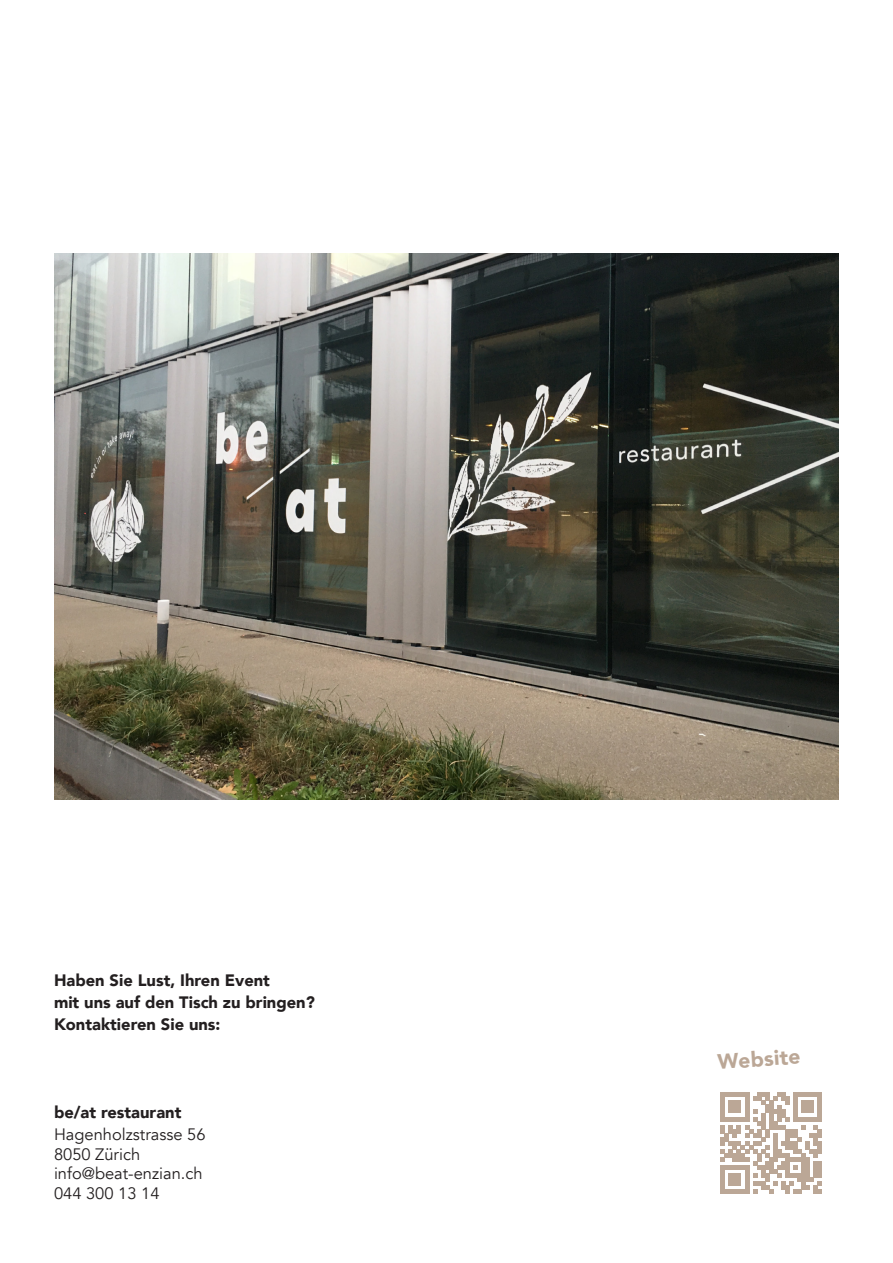
<style>
.page{position:relative;width:893px;height:1263px;background:#fff}
.page>*{position:absolute;margin:0;border:0;box-sizing:border-box;transform-origin:0 0}
.t1{font:900 21px "Avenir";color:#bba796}
.t2{font:900 16.5px/21.8px "Avenir";color:#231f20}
.t3{font:16.5px/19.5px "Avenir";color:#231f20}
</style>
<div class="page">
<img style="left:54px;top:253px;width:785px;height:546px">
<svg style="left:721px;top:1093px;width:101px;height:101px"></svg>
<p class="t2" style="left:54px;top:969px;width:262px">Haben Sie Lust, Ihren Event<br>mit uns auf den Tisch zu bringen?<br>Kontaktieren Sie uns:</p>
<p class="t2" style="left:54px;top:1100px;width:129px">be/at restaurant</p>
<p class="t3" style="left:54px;top:1125px;width:153px">Hagenholzstrasse 56<br>8050 Zürich info@beat-enzian.ch<br>044 300 13 14</p>
<p class="t1" style="left:716px;top:1044px;width:84px;rotate:-4deg">Website</p>
</div>
